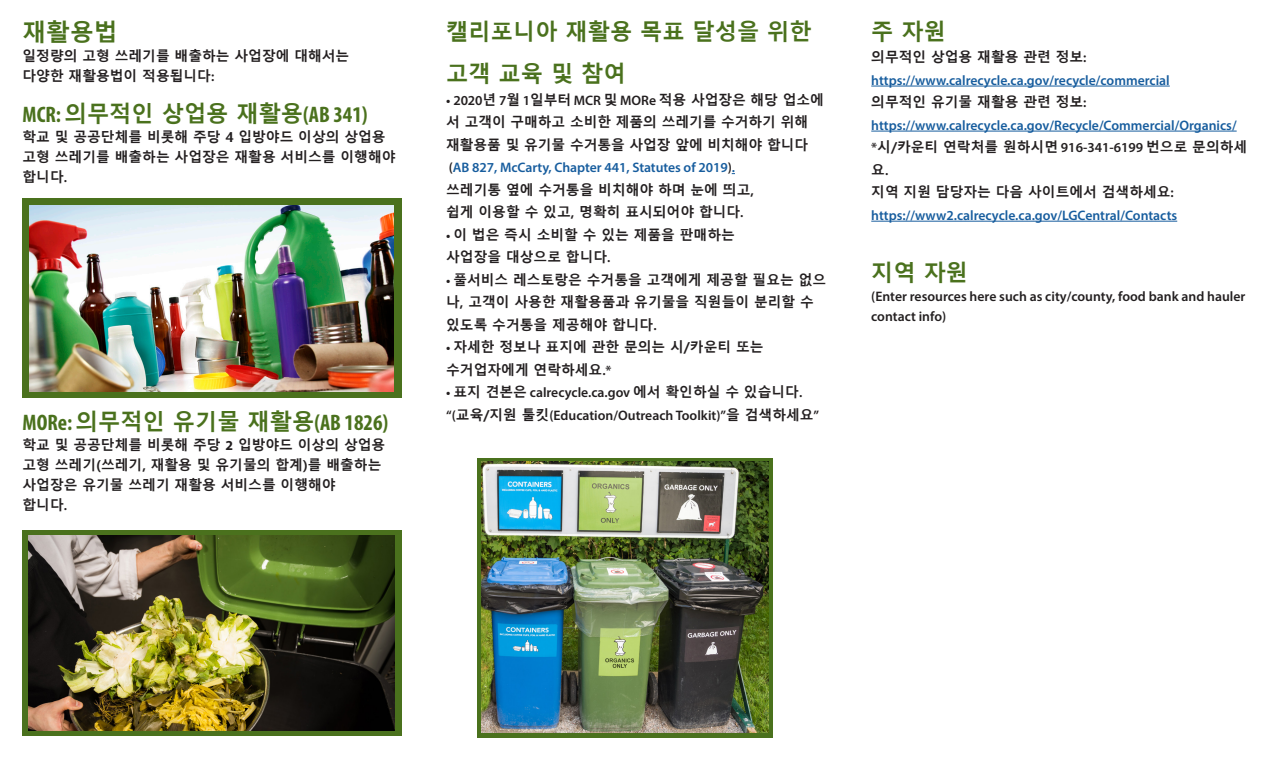
<style>
.page{position:relative;width:1272px;height:777px;background:#fff}
.page>*{position:absolute;margin:0;border:0;box-sizing:border-box;transform-origin:0 0}
.t1{font:700 23.75px "Malgun Gothic";color:#4a711d}
.headers{font:700 condensed 22.5px "Myriad Pro";color:#4a711d}
.headers-2{font:700 22.5px "Malgun Gothic";color:#4a711d}
.Body{font:700 13.75px/22.5px "Malgun Gothic";color:#231f20}
.Body-2{font:600 13.75px/22.5px "Myriad Pro";color:#175d9e}
.Body-3{font:600 13.75px/22.5px "Myriad Pro";color:#231f20}
.s1{font-family:"Myriad Pro";font-weight:600}
.s2{font-family:"Malgun Gothic";font-stretch:normal}
.s3{font-family:"Myriad Pro"}
.s4{color:#231f20}
.s5{font-family:"Malgun Gothic";font-weight:700;color:#231f20}
.s6{font-family:"Malgun Gothic";font-weight:700}
</style>
<div class="page">
<hr style="left:871px;top:86px;width:298px;height:1px;background:#175d9e">
<hr style="left:871px;top:131px;width:365px;height:1px;background:#175d9e">
<hr style="left:871px;top:221px;width:306px;height:1px;background:#175d9e">
<div style="left:22px;top:530px;width:380px;height:205px;background:#4a711d"></div>
<img style="left:28px;top:535px;width:367px;height:195px">
<div style="left:477px;top:458px;width:296px;height:279px;background:#4a711d"></div>
<img style="left:481px;top:461px;width:287px;height:271px">
<div style="left:22px;top:199px;width:380px;height:199px;background:#4a711d"></div>
<img style="left:30px;top:205px;width:364px;height:186px">
<p class="t1" style="left:22px;top:18px;width:96px">재활용법</p>
<p class="Body" style="left:22px;top:44px;width:328px">일정량의 고형 쓰레기를 배출하는 사업장에 대해서는</p>
<p class="Body" style="left:22px;top:64px;width:193px">다양한 재활용법이 적용됩니다<span class="s1">:</span></p>
<p class="headers" style="left:22px;top:100px;width:346px">MCR: <span class="s2">의무적인 상업용 재활용</span>(AB 341)</p>
<p class="Body" style="left:22px;top:126px;width:364px">학교 및 공공단체를 비롯해 주당 4 입방야드 이상의 상업용</p>
<p class="Body" style="left:22px;top:146px;width:374px">고형 쓰레기를 배출하는 사업장은 재활용 서비스를 이행해야</p>
<p class="Body" style="left:22px;top:166px;width:46px">합니다<span class="s1">.</span></p>
<p class="headers" style="left:22px;top:408px;width:367px">MORe: <span class="s2">의무적인 유기물 재활용</span>(AB 1826)</p>
<p class="Body" style="left:22px;top:434px;width:364px">학교 및 공공단체를 비롯해 주당 <span class="s3">2</span> 입방야드 이상의 상업용</p>
<p class="Body" style="left:22px;top:454px;width:360px">고형 쓰레기(쓰레기, 재활용 및 유기물의 합계)를 배출하는</p>
<p class="Body" style="left:22px;top:474px;width:314px">사업장은 유기물 쓰레기 재활용 서비스를 이행해야</p>
<p class="Body" style="left:22px;top:494px;width:46px">합니다<span class="s1">.</span></p>
<p class="headers-2" style="left:446px;top:18px;width:367px">캘리포니아 재활용 목표 달성을 위한</p>
<p class="headers-2" style="left:446px;top:61px;width:181px">고객 교육 및 참여</p>
<p class="Body" style="left:446px;top:88px;width:379px"><span class="s1">• 2020</span>년 <span class="s1">7</span>월 <span class="s1">1</span>일부터 <span class="s1">MCR</span> 및 <span class="s1">MORe</span> 적용 사업장은 해당 업소에 서 고객이 구매하고 소비한 제품의 쓰레기를 수거하기 위해</p>
<p class="Body" style="left:446px;top:133px;width:363px">재활용품 및 유기물 수거통을 사업장 앞에 비치해야 합니다</p>
<p class="Body-2" style="left:446px;top:156px;width:309px"><span class="s4">(</span>AB 827, McCarty, Chapter 441, Statutes of 2019<span class="s4">)</span>. <span class="s5">쓰레기통 옆에 수거통을 비치해야 하며 눈에 띄고,</span></p>
<p class="Body" style="left:446px;top:201px;width:299px">쉽게 이용할 수 있고, 명확히 표시되어야 합니다<span class="s1">.</span></p>
<p class="Body" style="left:446px;top:223px;width:290px"><span class="s1">•</span> 이 법은 즉시 소비할 수 있는 제품을 판매하는</p>
<p class="Body" style="left:446px;top:246px;width:166px">사업장을 대상으로 합니다<span class="s1">.</span></p>
<p class="Body" style="left:446px;top:268px;width:381px"><span class="s1">•</span> 풀서비스 레스토랑은 수거통을 고객에게 제공할 필요는 없으 나, 고객이 사용한 재활용품과 유기물을 직원들이 분리할 수</p>
<p class="Body" style="left:446px;top:313px;width:212px">있도록 수거통을 제공해야 합니다<span class="s1">.</span></p>
<p class="Body" style="left:446px;top:336px;width:319px"><span class="s1">•</span> 자세한 정보나 표지에 관한 문의는 시/카운티 또는</p>
<p class="Body" style="left:446px;top:358px;width:167px">수거업자에게 연락하세요<span class="s1">.*</span></p>
<p class="Body-3" style="left:446px;top:381px;width:374px">• <span class="s6">표지 견본은</span> calrecycle.ca.gov <span class="s6">에서 확인하실 수 있습니다</span>. “(<span class="s6">교육/지원 툴킷</span>(Education/Outreach Toolkit)”<span class="s6">을 검색하세요</span>”</p>
<p class="headers-2" style="left:871px;top:18px;width:76px">주 자원</p>
<p class="Body" style="left:871px;top:46px;width:217px">의무적인 상업용 재활용 관련 정보<span class="s1">:</span></p>
<p class="Body-2" style="left:871px;top:68px;width:300px">https://www.calrecycle.ca.gov/recycle/commercial</p>
<p class="Body" style="left:871px;top:91px;width:217px">의무적인 유기물 재활용 관련 정보<span class="s1">:</span></p>
<p class="Body-2" style="left:871px;top:113px;width:367px">https://www.calrecycle.ca.gov/Recycle/Commercial/Organics/</p>
<p class="Body" style="left:871px;top:136px;width:377px"><span class="s1">*</span>시/카운티 연락처를 원하시면 <span class="s1">916-341-6199</span> 번으로 문의하세 요<span class="s1">.<br></span>지역 지원 담당자는 다음 사이트에서 검색하세요<span class="s1">:</span></p>
<p class="Body-2" style="left:871px;top:203px;width:307px">https://www2.calrecycle.ca.gov/LGCentral/Contacts</p>
<p class="headers-2" style="left:871px;top:259px;width:98px">지역 자원</p>
<p class="Body-3" style="left:871px;top:286px;width:375px;line-height:20px">(Enter resources here such as city/county, food bank and hauler contact info)</p>
</div>
